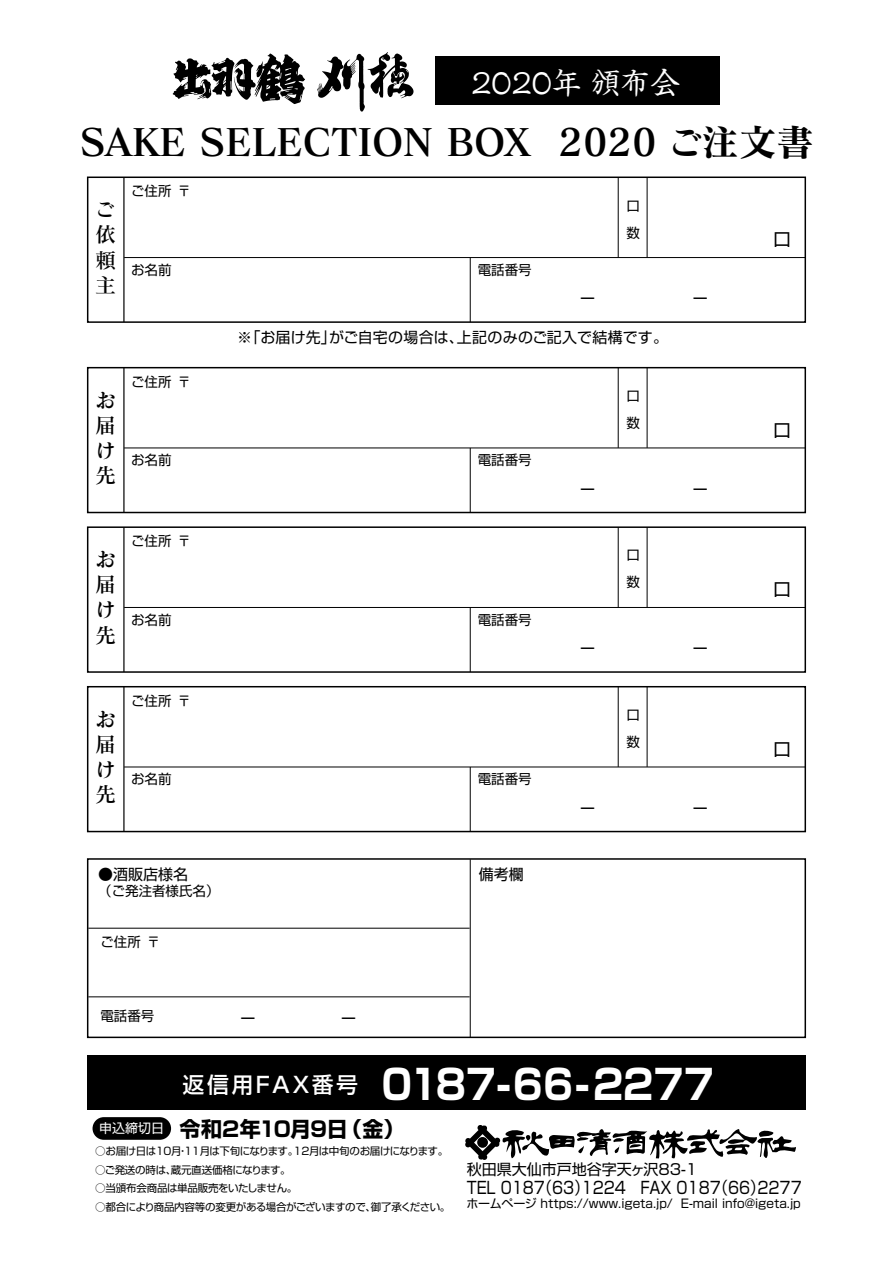
<style>
.page{position:relative;width:893px;height:1263px;background:#fff}
.page>*{position:absolute;margin:0;border:0;box-sizing:border-box;transform-origin:0 0}
.t1{font:700 40.8px "Shin Go Pro";color:#fff;scale:.91 1}
.t2{font:37.5px "Matisse Pro B";color:#000}
.t3{font:29.4px "Shinsei Kai Pro CBSK1";color:#fff}
.t4{font:700 21px "Shin Go Pro";letter-spacing:-.035em;color:#000}
.t5{font:21px/25.2px "Matisse Pro DB";color:#000;text-align:justify}
.t6{font:18px "Shin Go Pro";color:#000}
.t7{font:16.65px "Shin Go Pro";color:#000;scale:.87 1}
.t8{font:15px "Shin Go Pro";color:#000}
.t9{font:13.5px/27px "Shin Go Pro";color:#000}
.t10{font:12px "Shin Go Pro";color:#000}
.t11{font:10.5px "Shin Go Pro";letter-spacing:-.035em;color:#000}
</style>
<div class="page">
<div style="left:87px;top:1055px;width:719px;height:54px;background:#000"></div>
<div style="left:93px;top:1117px;width:78px;height:23px;background:#000;border-radius:11px"></div>
<svg style="left:465px;top:1125px;width:331px;height:35px"></svg>
<div style="left:477px;top:1137px;width:11px;height:11px;background:#000;border-radius:50%"></div>
<div style="left:87px;top:177px;width:719px;height:146px;border:1px solid #000"></div>
<hr style="left:470px;top:258px;width:1px;height:64px;background:#000">
<hr style="left:618px;top:177px;width:1px;height:80px;background:#000">
<hr style="left:647px;top:177px;width:1px;height:80px;background:#000">
<hr style="left:124px;top:257px;width:681px;height:1px;background:#000">
<hr style="left:123px;top:177px;width:2px;height:145px;background:#000">
<div style="left:87px;top:367px;width:719px;height:146px;border:1px solid #000"></div>
<hr style="left:470px;top:448px;width:1px;height:64px;background:#000">
<hr style="left:618px;top:368px;width:1px;height:80px;background:#000">
<hr style="left:647px;top:368px;width:1px;height:80px;background:#000">
<hr style="left:124px;top:448px;width:681px;height:1px;background:#000">
<hr style="left:123px;top:368px;width:2px;height:144px;background:#000">
<div style="left:87px;top:526px;width:719px;height:147px;border:1px solid #000"></div>
<hr style="left:470px;top:607px;width:1px;height:65px;background:#000">
<hr style="left:618px;top:527px;width:1px;height:80px;background:#000">
<hr style="left:647px;top:527px;width:1px;height:80px;background:#000">
<hr style="left:124px;top:607px;width:681px;height:1px;background:#000">
<hr style="left:123px;top:527px;width:2px;height:145px;background:#000">
<div style="left:87px;top:686px;width:719px;height:146px;border:1px solid #000"></div>
<hr style="left:470px;top:767px;width:1px;height:64px;background:#000">
<hr style="left:618px;top:687px;width:1px;height:80px;background:#000">
<hr style="left:647px;top:687px;width:1px;height:80px;background:#000">
<hr style="left:124px;top:767px;width:681px;height:1px;background:#000">
<hr style="left:88px;top:928px;width:382px;height:1px;background:#000">
<hr style="left:88px;top:996px;width:382px;height:1px;background:#000">
<hr style="left:123px;top:687px;width:2px;height:144px;background:#000">
<div style="left:87px;top:858px;width:719px;height:180px;border:1px solid #000"></div>
<hr style="left:470px;top:859px;width:1px;height:179px;background:#000">
<svg style="left:359px;top:52px;width:55px;height:60px"></svg>
<img style="left:269px;top:53px;width:90px;height:45px">
<svg style="left:173px;top:54px;width:132px;height:50px"></svg>
<div style="left:435px;top:57px;width:285px;height:48px;background:#000"></div>
<h3 class="t3" style="left:471px;top:59px;width:209px">2020年 頒布会</h3>
<h2 class="t2" style="left:80px;top:118px;width:735px">SAKE SELECTION BOX 2020 ご注文書</h2>
<h3 class="t5" style="left:95px;top:196px;width:21px">ご依頼主</h3>
<h3 class="t5" style="left:95px;top:387px;width:21px">お届け先</h3>
<p class="t9" style="left:131px;top:176px;width:61px">ご住所〒</p>
<p class="t9" style="left:131px;top:254px;width:42px">お名前</p>
<p class="t9" style="left:478px;top:254px;width:55px">電話番号</p>
<p class="t9" style="left:627px;top:190px;width:15px">口数</p>
<p class="t9" style="left:131px;top:366px;width:61px">ご住所〒</p>
<h3 class="t8" style="left:580px;top:286px;width:16px">ー</h3>
<h3 class="t8" style="left:693px;top:286px;width:16px">ー</h3>
<h3 class="t8" style="left:237px;top:324px;width:432px">※「お届け先」がご自宅の場合は、上記のみのご記入で結構です。</h3>
<p class="t9" style="left:627px;top:381px;width:15px">口数</p>
<p class="t9" style="left:131px;top:445px;width:42px">お名前</p>
<p class="t9" style="left:478px;top:445px;width:55px">電話番号</p>
<h3 class="t8" style="left:580px;top:477px;width:16px">ー</h3>
<h3 class="t8" style="left:693px;top:477px;width:16px">ー</h3>
<h3 class="t5" style="left:95px;top:546px;width:21px">お届け先</h3>
<p class="t9" style="left:131px;top:526px;width:61px">ご住所〒</p>
<p class="t9" style="left:131px;top:604px;width:42px">お名前</p>
<p class="t9" style="left:478px;top:604px;width:55px">電話番号</p>
<h3 class="t5" style="left:95px;top:706px;width:21px">お届け先</h3>
<p class="t9" style="left:131px;top:685px;width:61px">ご住所〒</p>
<p class="t9" style="left:131px;top:764px;width:42px">お名前</p>
<p class="t9" style="left:478px;top:764px;width:55px">電話番号</p>
<p class="t9" style="left:627px;top:540px;width:15px">口数</p>
<h3 class="t8" style="left:580px;top:636px;width:16px">ー</h3>
<h3 class="t8" style="left:693px;top:636px;width:16px">ー</h3>
<p class="t9" style="left:627px;top:700px;width:15px">口数</p>
<h3 class="t8" style="left:580px;top:796px;width:16px">ー</h3>
<h3 class="t8" style="left:693px;top:796px;width:16px">ー</h3>
<h3 class="t8" style="left:98px;top:862px;width:91px">●酒販店様名</h3>
<p class="t9" style="left:98px;top:875px;width:123px">（ご発注者様氏名）</p>
<p class="t9" style="left:100px;top:926px;width:61px">ご住所〒</p>
<p class="t9" style="left:100px;top:1000px;width:55px">電話番号</p>
<h3 class="t8" style="left:240px;top:1005px;width:16px">ー</h3>
<h3 class="t8" style="left:341px;top:1005px;width:16px">ー</h3>
<h3 class="t8" style="left:479px;top:862px;width:46px">備考欄</h3>
<h1 class="t1" style="left:183px;top:1052px;width:585px"><sup>返信用FAX番号</sup> 0187-66-2277</h1>
<h3 class="t6" style="left:773px;top:225px;width:19px">口</h3>
<h3 class="t6" style="left:773px;top:415px;width:19px">口</h3>
<h3 class="t6" style="left:773px;top:574px;width:19px">口</h3>
<h3 class="t6" style="left:773px;top:734px;width:19px">口</h3>
<h3 class="t4" style="left:99px;top:1112px;width:307px"><sup>申込締切日</sup> 令和2年10月9日（金）</h3>
<p class="t11" style="left:95px;top:1142px;width:354px">○お届け日は10月・11月は下旬になります。12月は中旬のお届けになります。</p>
<p class="t11" style="left:95px;top:1161px;width:197px">○ご発送の時は、蔵元直送価格になります。</p>
<p class="t11" style="left:95px;top:1180px;width:204px">○当頒布会商品は単品販売をいたしません。</p>
<p class="t11" style="left:95px;top:1198px;width:357px">○都合により商品内容等の変更がある場合がございますので、御了承ください。</p>
<h3 class="t8" style="left:467px;top:1157px;width:232px">秋田県大仙市戸地谷字天ヶ沢83-1</h3>
<h3 class="t7" style="left:467px;top:1174px;width:387px">TEL 0187（63）1224 FAX 0187（66）2277</h3>
<p class="t10" style="left:466px;top:1194px;width:336px">ホームページ https://www.igeta.jp/ E-mail info@igeta.jp</p>
</div>
